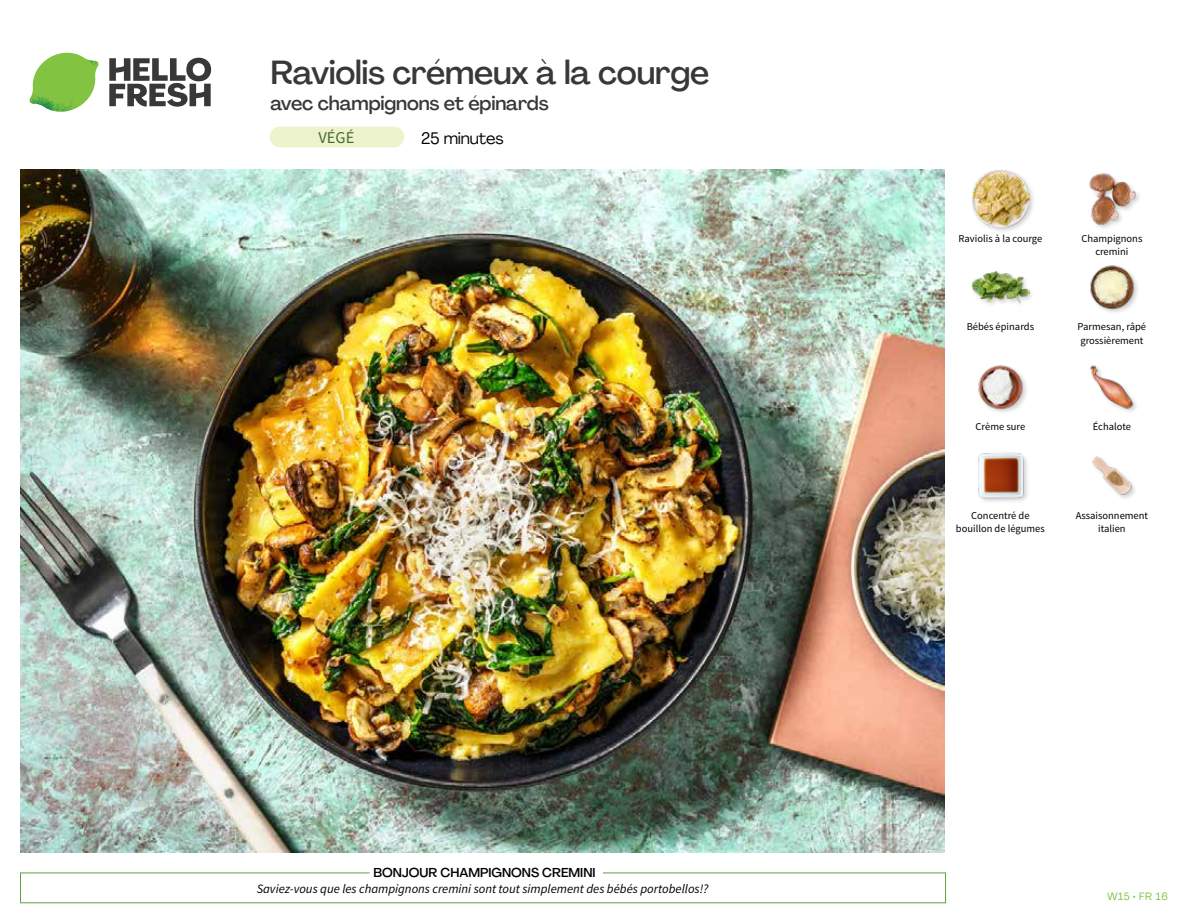
<style>
.page{position:relative;width:1188px;height:918px;background:#fff}
.page>*{position:absolute;margin:0;border:0;box-sizing:border-box;transform-origin:0 0}
.t1{font:500 33px "Agrandir";letter-spacing:-.01em;color:#383839}
.t2{font:500 19.5px "Agrandir";letter-spacing:-.01em;color:#383839}
.t3{font:16.5px "Agrandir";letter-spacing:-.01em;color:#000}
.t4{font:16.5px "Source Sans Pro";color:#476b32}
.t5{font:italic 12.75px "Source Sans Pro";color:#000}
.t6{font:500 12.75px "Agrandir";color:#000}
.t7{font:10.5px/13.5px "Source Sans Pro";color:#000;text-align:center}
.t8{font:10.5px "Agrandir";letter-spacing:.05em;color:#82c341}
</style>
<div class="page">
<div style="left:270px;top:127px;width:134px;height:20px;background:#edf3cd;border-radius:10px"></div>
<svg style="left:109px;top:57px;width:102px;height:50px"></svg>
<svg style="left:34px;top:53px;width:62px;height:40px"></svg>
<img style="left:67px;top:53px;width:32px;height:26px">
<img style="left:33px;top:75px;width:59px;height:11px">
<img style="left:29px;top:79px;width:61px;height:33px">
<img style="left:65px;top:86px;width:27px;height:25px">
<div style="left:20px;top:873px;width:926px;height:30px;border:1px solid #609f43"></div>
<div style="left:370px;top:865px;width:233px;height:15px;background:#fff"></div>
<img style="left:21px;top:170px;width:924px;height:682px">
<img style="left:1092px;top:456px;width:43px;height:42px">
<img style="left:978px;top:452px;width:50px;height:50px">
<img style="left:1090px;top:365px;width:46px;height:47px">
<img style="left:978px;top:365px;width:49px;height:48px">
<img style="left:1090px;top:265px;width:48px;height:48px">
<div style="left:971px;top:270px;width:64px;height:40px;background:#000;opacity:.2"></div>
<img style="left:972px;top:270px;width:57px;height:40px">
<img style="left:1089px;top:173px;width:50px;height:54px">
<div style="left:971px;top:169px;width:64px;height:65px;background:#000;opacity:.2"></div>
<img style="left:972px;top:170px;width:57px;height:57px">
<h1 class="t1" style="left:271px;top:52px;width:440px">Raviolis crémeux à la courge</h1>
<h2 class="t2" style="left:271px;top:91px;width:280px">avec champignons et épinards</h2>
<h3 class="t4" style="left:318px;top:128px;width:38px">VÉGÉ</h3>
<h3 class="t3" style="left:421px;top:128px;width:84px">25 minutes</h3>
<p class="t6" style="left:373px;top:864px;width:224px">BONJOUR CHAMPIGNONS CREMINI</p>
<p class="t5" style="left:257px;top:881px;width:453px">Saviez-vous que les champignons cremini sont tout simplement des bébés portobellos!?</p>
<p class="t7" style="left:959px;top:232px;width:85px">Raviolis à la courge</p>
<p class="t7" style="left:967px;top:320px;width:69px">Bébés épinards</p>
<p class="t7" style="left:1081px;top:232px;width:63px">Champignons cremini</p>
<p class="t7" style="left:1078px;top:320px;width:70px;text-align:left">Parmesan, râpé grossièrement</p>
<p class="t7" style="left:976px;top:420px;width:51px">Crème sure</p>
<p class="t7" style="left:1093px;top:420px;width:40px">Échalote</p>
<p class="t7" style="left:956px;top:509px;width:90px">Concentré de bouillon de légumes</p>
<p class="t7" style="left:1076px;top:509px;width:74px">Assaisonnement italien</p>
<p class="t8" style="left:1107px;top:890px;width:62px">W15 • FR 16</p>
</div>
